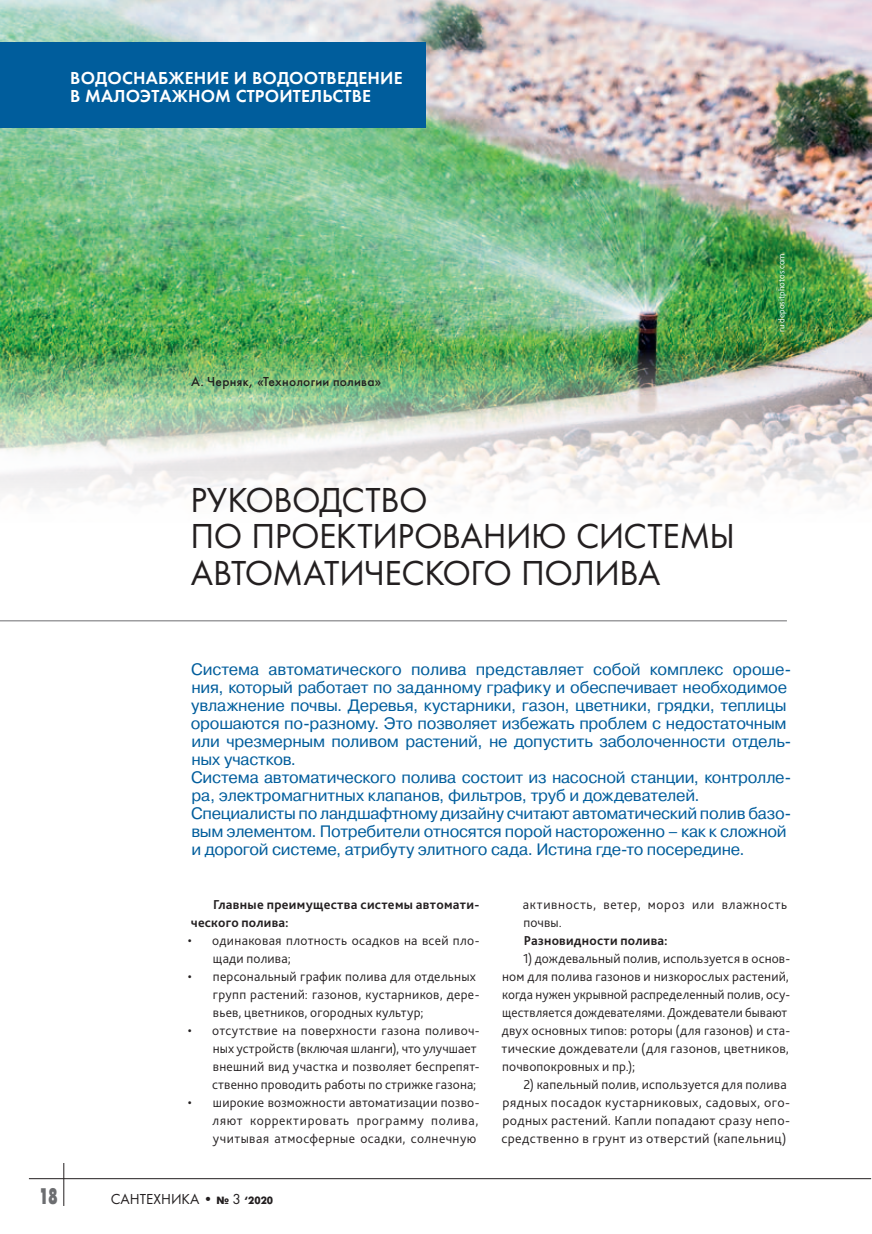
<style>
.page{position:relative;width:872px;height:1234px;background:#fff}
.page>*{position:absolute;margin:0;border:0;box-sizing:border-box;transform-origin:0 0}
.t1{font:36px/36px "Futura";letter-spacing:-.015em;color:#231f20}
.t2{font:22.5px "Futura Futuris X";color:#6c6d70;scale:.6 1}
.t3{font:18px "Futura Demi";letter-spacing:.01em;color:#fff}
.t4{font:16.5px/18px "Pragmatica";letter-spacing:-.015em;color:#005d9c}
.t5{font:15px "Futura";color:#231f20}
.t6{font:300 13.5px/18px "Bliss Pro";letter-spacing:.015em;color:#231f20}
.t7{font:700 13.5px/18px "Bliss Pro";letter-spacing:.02em;color:#231f20}
.t8{font:300 13.5px/18px "Bliss Pro";letter-spacing:.045em;color:#231f20}
.t9{font:500 13.5px "Futura";letter-spacing:.02em;color:#231f20}
.t10{font:300 9px "Bliss Pro";color:#fff}
.s1{font-family:"Futura Futuris";font-weight:700;font-size:10.5px}
</style>
<div class="page">
<hr style="left:29px;top:1177px;width:842px;height:1px;background:#231f20">
<hr style="left:63px;top:1162px;width:1px;height:43px;background:#231f20">
<img style="left:0;top:0;width:872px;height:502px">
<hr style="left:0;top:620px;width:787px;height:1px;background:#6c6d70">
<div style="left:0;top:43px;width:425px;height:85px;background:#005d9c"></div>
<h3 class="t3" style="left:70px;top:67px;width:51px">Водоснаб</h3>
<h3 class="t3" style="left:169px;top:67px;width:28px">жение</h3>
<h3 class="t3" style="left:234px;top:67px;width:12px">иво</h3>
<h3 class="t3" style="left:277px;top:67px;width:25px">доотве</h3>
<h3 class="t3" style="left:346px;top:67px;width:24px">дение</h3>
<h3 class="t3" style="left:70px;top:85px;width:13px">вмало</h3>
<h3 class="t3" style="left:140px;top:85px;width:63px">этажном</h3>
<h3 class="t3" style="left:236px;top:85px;width:12px">строител</h3>
<h3 class="t3" style="left:322px;top:85px;width:21px">ьстве</h3>
<p class="t9" style="left:191px;top:373px;width:192px">А. Черняк, «Технологии полива»</p>
<h1 class="t1" style="left:190px;top:482px;width:546px">РУКОВОДСТВО<br>ПО ПРОЕКТИРОВАНИЮ СИСТЕМЫ<br>АВТОМАТИЧЕСКОГО ПОЛИВА</h1>
<p class="t10" style="left:775px;top:332px;width:80px;rotate:-90deg">ru.depositphotos.com</p>
<p class="t4" style="left:191px;top:660px;width:602px">Система автоматического полива представляет собой комплекс ороше&shy;ния, который работает по заданному графику и обеспечивает необходимое увлажнение почвы. Деревья, кустарники, газон, цветники, грядки, теплицы орошаются по-разному. Это позволяет избежать проблем с недостаточным или чрезмерным поливом растений, не допустить заболоченности отдель&shy;ных участков.<br>Система автоматического полива состоит из насосной станции, контролле&shy;ра, электромагнитных клапанов, фильтров, труб и дождевателей.<br>Специалисты по ландшафтному дизайну считают автоматический полив базо&shy;вым элементом. Потребители относятся порой настороженно – как к сложной и дорогой системе, атрибуту элитного сада. Истина где-то посередине.</p>
<p class="t7" style="left:191px;top:894px;width:290px;text-indent:22px">Главные преимущества системы автомати&shy;ческого полива:</p>
<p class="t6" style="left:213px;top:930px;width:268px;text-indent:-25px">• одинаковая плотность осадков на всей пло&shy;щади полива;</p>
<p class="t6" style="left:213px;top:966px;width:268px;text-indent:-25px">• персональный график полива для отдельных групп растений: газонов, кустарников, дере&shy;вьев, цветников, огородных культур;</p>
<p class="t6" style="left:212px;top:1020px;width:269px;text-indent:-24px">• отсутствие на поверхности газона поливоч&shy;ных устройств (включая шланги), что улучшает внешний вид участка и позволяет беспрепят&shy;ственно проводить работы по стрижке газона;</p>
<p class="t6" style="left:212px;top:1092px;width:269px;text-align:justify;text-indent:-25px">• широкие возможности автоматизации позво&shy;ляют корректировать программу полива, учитывая атмосферные осадки, солнечную</p>
<h2 class="t2" style="left:39px;top:1181px;width:32px">18</h2>
<p class="t5" style="left:111px;top:1189px;width:164px">САНТЕХНИКА • <span class="s1">№</span> 3 <span class="s1">‘2020</span></p>
<p class="t8" style="left:523px;top:894px;width:266px">активность, ветер, мороз или влажность почвы.</p>
<p class="t7" style="left:523px;top:930px;width:146px">Разновидности полива:</p>
<p class="t6" style="left:501px;top:948px;width:290px;text-indent:22px">1) дождевальный полив, используется в основ&shy;ном для полива газонов и низкорослых растений, когда нужен укрывной распределенный полив, осу&shy;ществляется дождевателями. Дождеватели бывают двух основных типов: роторы (для газонов) и ста&shy;тические дождеватели (для газонов, цветников, почвопокровных и пр.);</p>
<p class="t6" style="left:501px;top:1074px;width:290px;text-indent:22px">2) капельный полив, используется для полива рядных посадок кустарниковых, садовых, ого&shy;родных растений. Капли попадают сразу непо&shy;средственно в грунт из отверстий (капельниц)</p>
</div>
